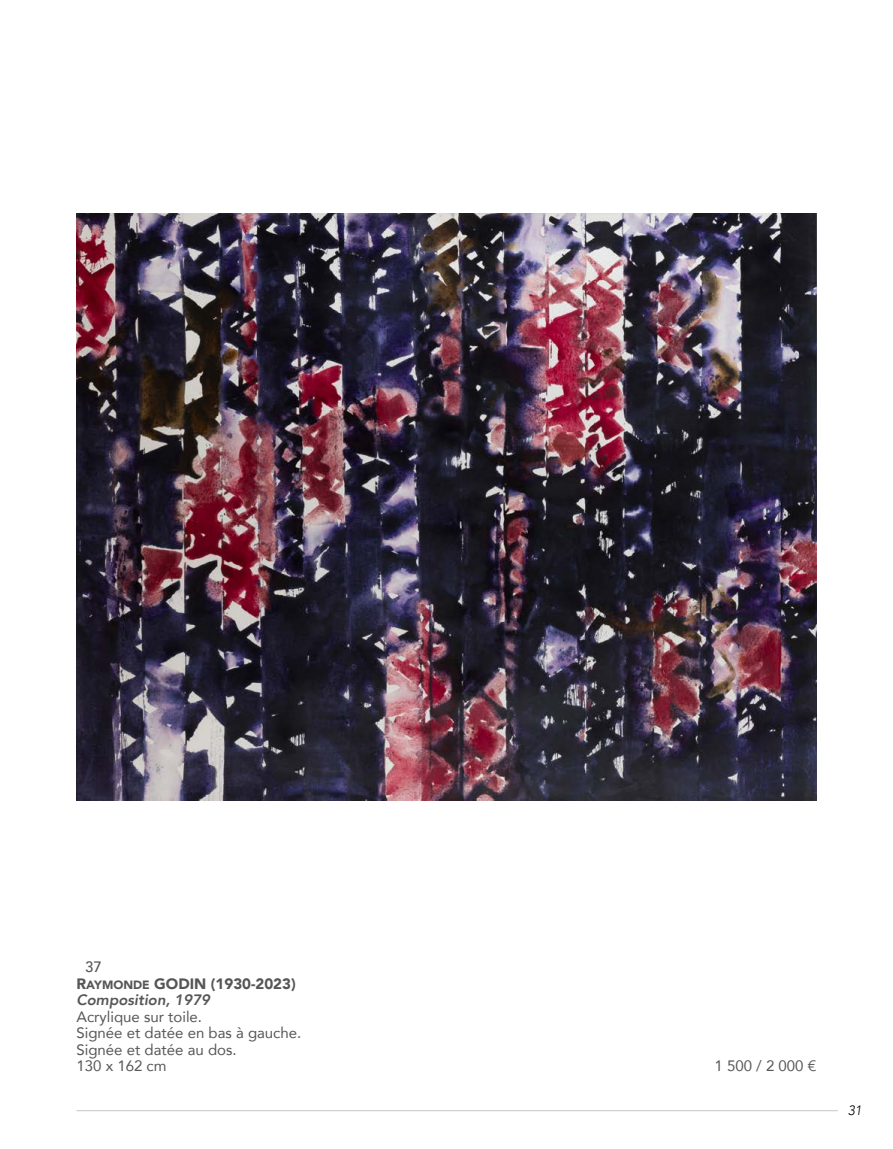
<style>
.page{position:relative;width:893px;height:1149px;background:#fff}
.page>*{position:absolute;margin:0;border:0;box-sizing:border-box;transform-origin:0 0}
.t1{font:15px/16.5px "Avenir";color:#565655}
.t2{font:italic 800 15px "Avenir";color:#565655}
.t3{font:15px "Avenir Black SC800";color:#565655}
.t4{font:500 15px "Avenir";color:#565655}
.t5{font:italic 300 13.5px "Avenir";color:#000}
.t6{font:12px "Avenir Black SC800";color:#565655}
.s1{font-size:15px}
</style>
<div class="page">
<hr style="left:77px;top:1109px;width:761px;height:1px;background:#c5c6c6">
<img style="left:77px;top:214px;width:739px;height:586px">
<p class="t4" style="left:85px;top:953px;width:18px">37</p>
<p class="t6" style="left:77px;top:973px;width:101px"><span class="s1">R</span>AYMONDE <span class="s1">GODIN</span></p>
<p class="t3" style="left:211px;top:970px;width:86px">(1930-2023)</p>
<p class="t2" style="left:77px;top:990px;width:135px">Composition, 1979</p>
<p class="t1" style="left:77px;top:1007px;width:226px">Acrylique sur toile.<br>Signée et datée en bas à gauche.<br>Signée et datée au dos.<br>130 x 162 cm</p>
<p class="t1" style="left:715px;top:1056px;width:103px">1 500 / 2 000 €</p>
<p class="t5" style="left:848px;top:1102px;width:16px">31</p>
</div>
